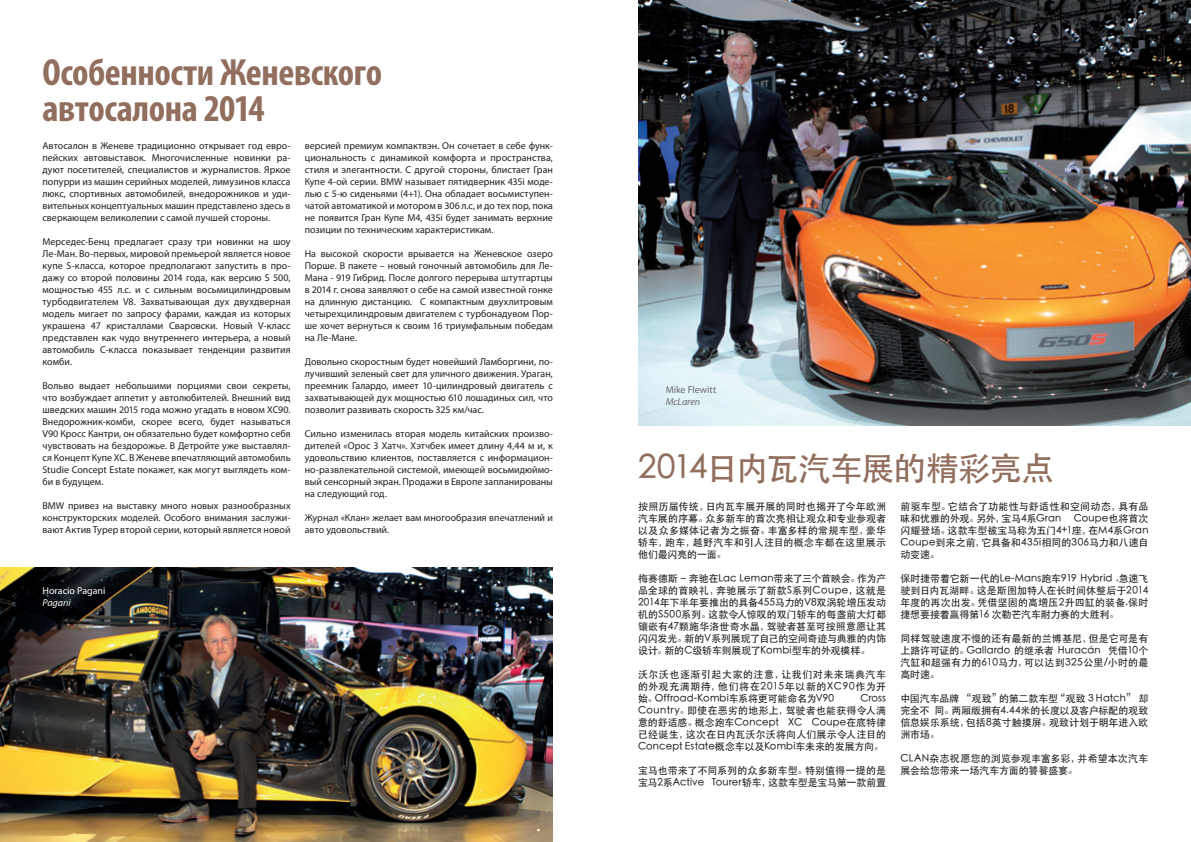
<style>
.page{position:relative;width:1191px;height:842px;background:#fff}
.page>*{position:absolute;margin:0;border:0;box-sizing:border-box;transform-origin:0 0}
.t1{font:700 condensed 38px/36px "Myriad Pro";letter-spacing:-.01em;color:#916e5d}
.t2{font:500 33px "ST Heiti SC";letter-spacing:-.045em;color:#916e5d}
.t3{font:10px/12px "Myriad Pro";color:#231f20;text-align:justify}
.t4{font:500 10px/12px "ST Heiti SC";color:#231f20;text-align:justify}
.t5{font:10px "Myriad Pro";color:#fff}
.t6{font:10px "Myriad Pro";color:#6c6d70}
.t7{font:italic 10px "Myriad Pro";color:#6c6d70}
.t8{font:italic 10px "Myriad Pro";color:#fff}
</style>
<div class="page">
<img style="left:638px;top:0;width:553px;height:425px">
<img style="left:0;top:567px;width:553px;height:275px">
<h1 class="t1" style="left:43px;top:54px;width:341px">Особенности Женевского автосалона 2014</h1>
<p class="t3" style="left:43px;top:140px;width:250px">Автосалон в Женеве традиционно открывает год евро&shy;пейских автовыставок. Многочисленные новинки ра&shy;дуют посетителей, специалистов и журналистов. Яркое попурри из машин серийных моделей, лимузинов класса люкс, спортивных автомобилей, внедорожников и уди&shy;вительных концептуальных машин представлено здесь в сверкающем великолепии с самой лучшей стороны.</p>
<p class="t3" style="left:43px;top:236px;width:250px">Мерседес-Бенц предлагает сразу три новинки на шоу Ле-Ман. Во-первых, мировой премьерой является новое купе S-класса, которое предполагают запустить в про&shy;дажу со второй половины 2014 года, как версию S 500, мощностью 455 л.с. и с сильным восьмицилиндровым турбодвигателем V8. Захватывающая дух двухдверная модель мигает по запросу фарами, каждая из которых украшена 47 кристаллами Сваровски. Новый V-класс представлен как чудо внутреннего интерьера, а новый автомобиль C-класса показывает тенденции развития комби.</p>
<p class="t3" style="left:43px;top:380px;width:250px">Вольво выдает небольшими порциями свои секреты, что возбуждает аппетит у автолюбителей. Внешний вид шведских машин 2015 года можно угадать в новом XC90.<br>Внедорожник-комби, скорее всего, будет называться V90 Кросс Кантри, он обязательно будет комфортно себя чувствовать на бездорожье. В Детройте уже выставлял&shy;ся Концепт Купе XC. В Женеве впечатляющий автомобиль Studie Concept Estate покажет, как могут выглядеть ком&shy;би в будущем.</p>
<p class="t3" style="left:43px;top:500px;width:250px">BMW привез на выставку много новых разнообразных конструкторских моделей. Особого внимания заслужи&shy;вают Актив Турер второй серии, который является новой</p>
<p class="t3" style="left:305px;top:140px;width:250px">версией премиум компактвэн. Он сочетает в себе функ&shy;циональность с динамикой комфорта и пространства, стиля и элегантности. С другой стороны, блистает Гран Купе 4-ой серии. BMW называет пятидверник 435i моде&shy;лью с 5-ю сиденьями (4+1). Она обладает восьмиступен&shy;чатой автоматикой и мотором в 306 л.с, и до тех пор, пока не появится Гран Купе М4, 435i будет занимать верхние позиции по техническим характеристикам.</p>
<p class="t3" style="left:305px;top:248px;width:250px">На высокой скорости врывается на Женевское озеро Порше. В пакете – новый гоночный автомобиль для Ле-Мана - 919 Гибрид. После долгого перерыва штутгартцы в 2014 г. снова заявляют о себе на самой известной гонке на длинную дистанцию. С компактным двухлитровым четырехцилиндровым двигателем с турбонадувом Пор&shy;ше хочет вернуться к своим 16 триумфальным победам на Ле-Мане.</p>
<p class="t3" style="left:305px;top:356px;width:250px">Довольно скоростным будет новейший Ламборгини, по&shy;лучивший зеленый свет для уличного движения. Ураган, преемник Галардо, имеет 10-цилиндровый двигатель с захватывающей дух мощностью 610 лошадиных сил, что позволит развивать скорость 325 км/час.</p>
<p class="t3" style="left:305px;top:428px;width:250px">Сильно изменилась вторая модель китайских произво&shy;дителей «Орос 3 Хатч». Хэтчбек имеет длину 4,44 м и, к удовольствию клиентов, поставляется с информацион&shy;но-развлекательной системой, имеющей восьмидюймо&shy;вый сенсорный экран. Продажи в Европе запланированы на следующий год.</p>
<p class="t3" style="left:305px;top:512px;width:250px">Журнал «Клан» желает вам многообразия впечатлений и авто удовольствий.</p>
<p class="t5" style="left:43px;top:585px;width:64px">Horacio Pagani</p>
<p class="t8" style="left:43px;top:597px;width:30px">Pagani</p>
<p class="t6" style="left:665px;top:383px;width:52px">Mike Flewitt</p>
<p class="t7" style="left:665px;top:395px;width:36px">McLaren</p>
<h2 class="t2" style="left:638px;top:450px;width:418px">2014日内瓦汽车展的精彩亮点</h2>
<p class="t4" style="left:638px;top:500px;width:250px">按照历届传统，日内瓦车展开展的同时也揭开了今年欧洲汽车展的序幕。众多新车的首次亮相让观众和专业参观者以及众多媒体记者为之振奋。丰富多样的常规车型，豪华轿车，跑车，越野汽车和引人注目的概念车都在这里展示他们最闪亮的一面。</p>
<p class="t4" style="left:638px;top:572px;width:250px">梅赛德斯 – 奔驰在Lac Leman带来了三个首映会。作为产品全球的首映礼，奔驰展示了新款S系列Coupe，这就是2014年下半年要推出的具备455马力的V8双涡轮增压发动机的S500系列。这款令人惊叹的双门轿车的每盏前大灯都镶嵌有47颗施华洛世奇水晶，驾驶者甚至可按照意愿让其闪闪发光。新的V系列展现了自己的空间奇迹与典雅的内饰设计。新的C级轿车则展现了Kombi型车的外观模样。</p>
<p class="t4" style="left:638px;top:668px;width:250px">沃尔沃也逐渐引起大家的注意，让我们对未来瑞典汽车的外观充满期待，他们将在2015年以新的XC90作为开始。Offroad-Kombi车系将更可能命名为V90</p>
<p class="t4" style="left:638px;top:692px;width:250px;text-indent:222px">Cross Country。即使在恶劣的地形上，驾驶者也能获得令人满意的舒适感。概念跑车Concept XC Coupe在底特律已经诞生，这次在日内瓦沃尔沃将向人们展示令人注目的Concept Estate概念车以及Kombi车未来的发展方向。</p>
<p class="t4" style="left:638px;top:764px;width:250px">宝马也带来了不同系列的众多新车型。特别值得一提的是宝马2系Active Tourer轿车，这款车型是宝马第一款前置</p>
<p class="t4" style="left:900px;top:500px;width:250px">前驱车型。它结合了功能性与舒适性和空间动态，具有品味和优雅的外观。另外，宝马4系Gran</p>
<p class="t4" style="left:900px;top:512px;width:250px;text-indent:173px">Coupe也将首次闪耀登场。这款车型被宝马称为五门4+1座，在M4系Gran Coupe到来之前，它具备和435i相同的306马力和八速自动变速。</p>
<p class="t4" style="left:900px;top:572px;width:250px">保时捷带着它新一代的Le-Mans跑车919 Hybrid ,急速飞驶到日内瓦湖畔。这是斯图加特人在长时间休整后于2014年度的再次出发。凭借坚固的高增压2升四缸的装备,保时捷想要接着赢得第16 次勒芒汽车耐力赛的大胜利。</p>
<p class="t4" style="left:900px;top:632px;width:250px">同样驾驶速度不慢的还有最新的兰博基尼，但是它可是有上路许可证的。Gallardo 的继承者 Huracán 凭借10个汽缸和超强有力的610马力，可以达到325公里/小时的最高时速。</p>
<p class="t4" style="left:900px;top:692px;width:250px">中国汽车品牌 “观致”的第二款车型“观致 3 Hatch” 却完全不 同。两厢版拥有4.44米的长度以及客户标配的观致信息娱乐系统，包括8英寸触摸屏。观致计划于明年进入欧洲市场。</p>
<p class="t4" style="left:900px;top:752px;width:249px">CLAN杂志祝愿您的浏览参观丰富多彩，并希望本次汽车展会给您带来一场汽车方面的饕餮盛宴。</p>
</div>
